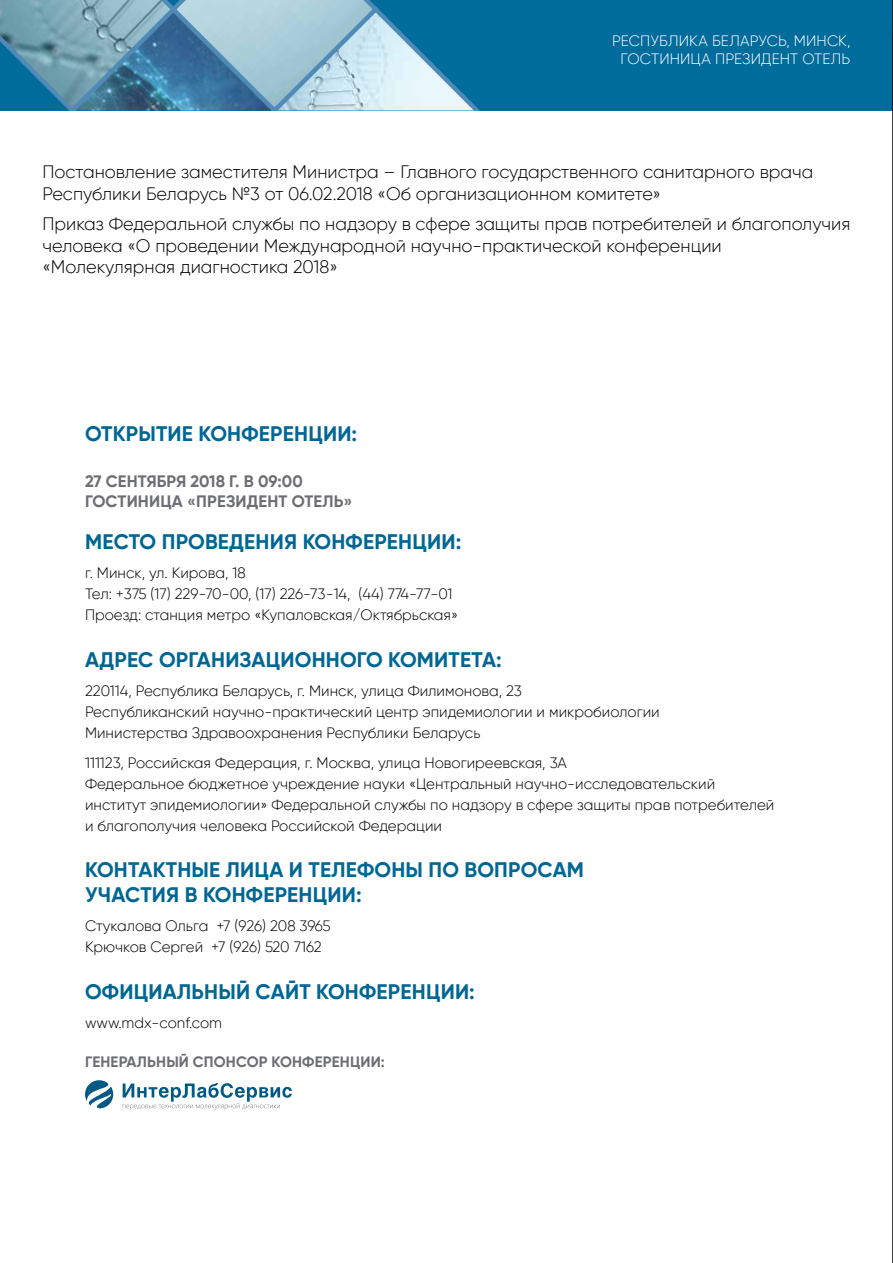
<style>
.page{position:relative;width:893px;height:1263px;background:#fff}
.page>*{position:absolute;margin:0;border:0;box-sizing:border-box;transform-origin:0 0}
.t1{font:700 21px "Gilroy";letter-spacing:.01em;color:#006694}
.t2{font:300 18px/21.6px "Gilroy";color:#000}
.t3{font:700 16.5px "Gilroy";letter-spacing:-.01em;color:#6d6e71}
.t4{font:300 15px/21px "Gilroy";color:#000}
.t5{font:300 15px/18px "Gilroy";letter-spacing:.005em;color:#fff}
.t6{font:700 15px "Gilroy";color:#6d6e71}
</style>
<div class="page">
<div style="left:0;top:0;width:893px;height:111px;background:#006c9c"></div>
<svg style="left:0;top:0;width:480px;height:111px"></svg>
<svg style="left:85px;top:1080px;width:29px;height:28px"></svg>
<svg style="left:123px;top:1083px;width:169px;height:27px"></svg>
<hr style="left:892px;top:0;width:1px;height:1263px;background:#000">
<p class="t5" style="left:620px;top:31px;width:231px;text-indent:-8px">Республика Беларусь, Минск,<br>ГОСТИНИ</p>
<p class="t5" style="left:691px;top:49px;width:161px">ЦА Президент Отель</p>
<p class="t2" style="left:43px;top:161px;width:772px">Постановление заместителя Министра – Главного государственного санитарного врача<br>Республики Беларусь №3 от 06.02.2018 «Об организационном комитете»</p>
<p class="t2" style="left:43px;top:213px;width:809px">Приказ Федеральной службы по надзору в сфере защиты прав потребителей и благополучия человека «О проведении Международной научно-практической конференции «Молекулярная диагностика 2018»</p>
<h1 class="t1" style="left:85px;top:421px;width:84px">Открытие</h1>
<h1 class="t1" style="left:199px;top:421px;width:15px">конференции</h1>
<h1 class="t1" style="left:352px;top:421px;width:7px">:</h1>
<p class="t3" style="left:85px;top:471px;width:32px">27 сентября</p>
<p class="t3" style="left:191px;top:471px;width:114px">2018 г. в 09:00</p>
<p class="t3" style="left:85px;top:490px;width:20px">Гостиница</p>
<p class="t3" style="left:187px;top:490px;width:31px">«Президент</p>
<p class="t3" style="left:292px;top:490px;width:24px">Отель</p>
<p class="t3" style="left:343px;top:490px;width:10px">»</p>
<h1 class="t1" style="left:85px;top:528px;width:32px">Место</h1>
<h1 class="t1" style="left:162px;top:528px;width:15px">проведения</h1>
<h1 class="t1" style="left:303px;top:528px;width:15px">конференции</h1>
<h1 class="t1" style="left:456px;top:528px;width:7px">:</h1>
<p class="t4" style="left:85px;top:562px;width:375px">г. Минск, ул. Кирова, 18<br>Тел: +375 (17) 229-70-00, (17) 226-73-14, (44) 774-77-01<br>Проезд: станция метро «Купаловская/Октябрьская»</p>
<h1 class="t1" style="left:85px;top:646px;width:29px">Адрес</h1>
<h1 class="t1" style="left:159px;top:646px;width:15px">организационного</h1>
<h1 class="t1" style="left:388px;top:646px;width:15px">комитета</h1>
<h1 class="t1" style="left:496px;top:646px;width:7px">:</h1>
<p class="t4" style="left:85px;top:680px;width:576px">220114, Республика Беларусь, г. Минск, улица Филимонова, 23<br>Республиканский научно-практический центр эпидемиологии и микробиологии<br>Министерства Здравоохранения Республики Беларусь</p>
<p class="t4" style="left:85px;top:752px;width:691px">111123, Российская Федерация, г. Москва, улица Новогиреевская, 3А<br>Федеральное бюджетное учреждение науки «Центральный научно-исследовательский институт эпидемиологии» Федеральной службы по надзору в сфере защиты прав потребителей и благополучия человека Российской Федерации</p>
<h1 class="t1" style="left:85px;top:856px;width:27px">Контактн</h1>
<h1 class="t1" style="left:192px;top:856px;width:50px">ые лица</h1>
<h1 class="t1" style="left:289px;top:856px;width:35px">и телефон</h1>
<h1 class="t1" style="left:406px;top:856px;width:75px">ы по вопросам</h1>
<h1 class="t1" style="left:85px;top:881px;width:41px">участия</h1>
<h1 class="t1" style="left:185px;top:881px;width:33px">в конференции</h1>
<h1 class="t1" style="left:356px;top:881px;width:7px">:</h1>
<p class="t4" style="left:85px;top:915px;width:247px">Стукалова Ольга +7 (926) 208 3965<br>Крючков Сергей +7 (926) 520 7162</p>
<h1 class="t1" style="left:85px;top:978px;width:33px">Официальн</h1>
<h1 class="t1" style="left:218px;top:978px;width:113px">ый сайт конференции</h1>
<h1 class="t1" style="left:469px;top:978px;width:7px">:</h1>
<p class="t4" style="left:85px;top:1012px;width:139px">www.mdx-conf.com</p>
<p class="t6" style="left:85px;top:1052px;width:18px">Генеральн</p>
<p class="t6" style="left:166px;top:1052px;width:39px">ый спонсор</p>
<p class="t6" style="left:272px;top:1052px;width:11px">конференции</p>
<p class="t6" style="left:381px;top:1052px;width:6px">:</p>
</div>
